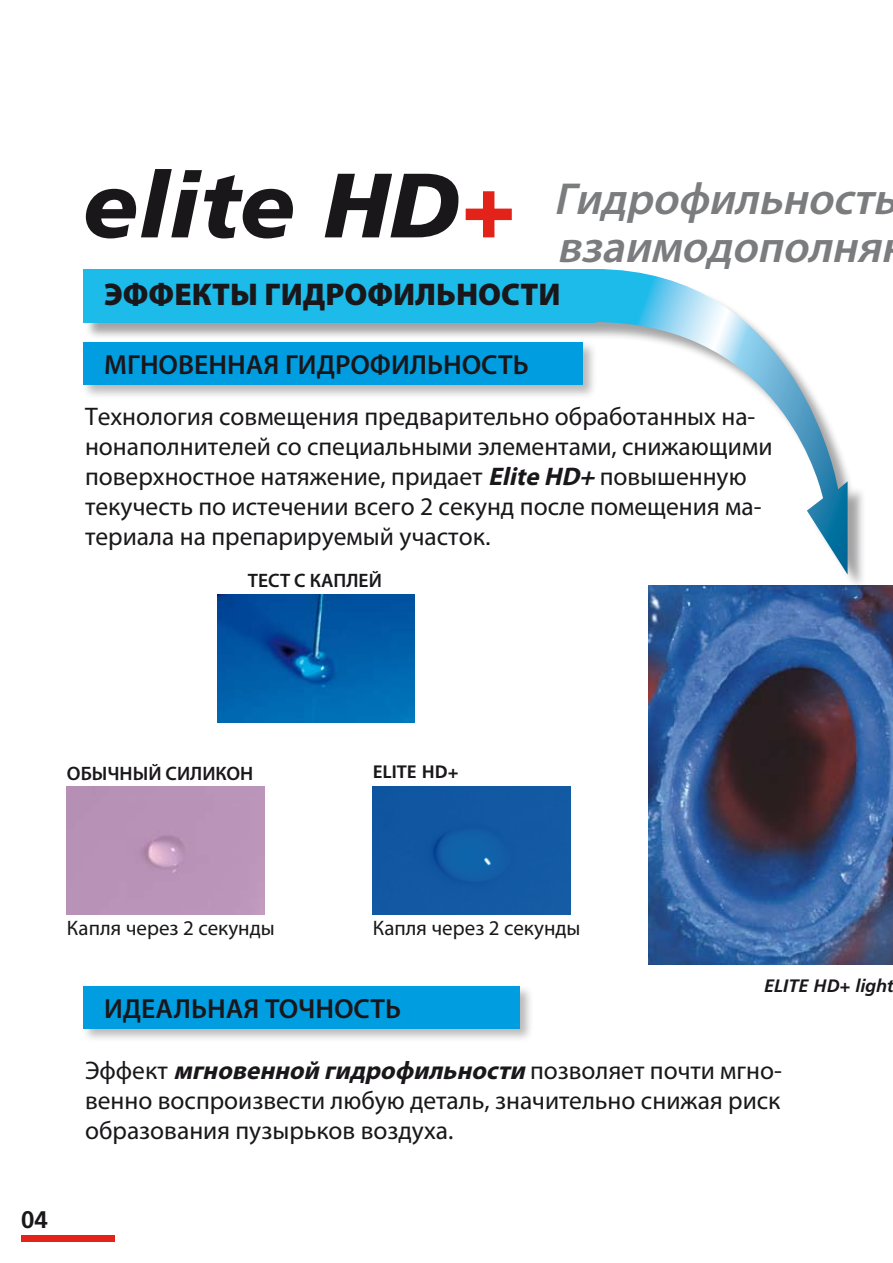
<style>
.page{position:relative;width:893px;height:1263px;background:#fff}
.page>*{position:absolute;margin:0;border:0;box-sizing:border-box;transform-origin:0 0}
.t1{font:italic 900 91.2px "Frutiger LT";color:#1a171b}
.t2{font:italic 600 45px/48px "Myriad Pro";color:#7b7c7e}
.t3{font:900 31.5px "Myriad Pro";color:#1a171b}
.t4{font:600 27.75px "Myriad Pro";color:#1a171b}
.t5{font:25.5px/30px "Myriad Pro";color:#1a171b}
.t6{font:700 24px "Frutiger LT";color:#1a171b}
.t7{font:21px "Myriad Pro";color:#1a171b}
.t8{font:600 19.5px "Myriad Pro";color:#1a171b}
.t9{font:italic 700 18px "Frutiger LT";letter-spacing:.005em;color:#1a171b}
.t10{font:700 18px "Frutiger LT";color:#1a171b}
.s1{color:#e32219}
.s2{font-weight:700;font-style:italic}
.s3{font-family:"Frutiger CE";font-size:24px}
</style>
<div class="page">
<img style="left:217px;top:595px;width:198px;height:127px">
<div style="left:373px;top:786px;width:197px;height:128px;background:#1259a2"></div>
<img style="left:649px;top:585px;width:244px;height:379px">
<div style="left:85px;top:271px;width:781px;height:320px;background:#1a171b;opacity:.4"></div>
<div style="left:83px;top:269px;width:513px;height:53px;background:#1dbbea"></div>
<svg style="left:594px;top:269px;width:254px;height:306px"></svg>
<div style="left:81px;top:340px;width:516px;height:59px;background:#1a171b;opacity:.3"></div>
<div style="left:83px;top:342px;width:500px;height:43px;background:#009ee0"></div>
<div style="left:81px;top:984px;width:453px;height:59px;background:#1a171b;opacity:.3"></div>
<div style="left:83px;top:986px;width:437px;height:42px;background:#009ee0"></div>
<div style="left:21px;top:1235px;width:94px;height:7px;background:#e32219"></div>
<h1 class="t1" style="left:83px;top:151px;width:433px">elite HD<span class="s1">+</span></h1>
<h2 class="t2" style="left:553px;top:173px;width:356px">Гидрофильность взаимодополня</h2>
<p class="t3" style="left:104px;top:277px;width:458px">ЭФФЕКТЫ ГИДРОФИЛЬНОСТИ</p>
<p class="t4" style="left:104px;top:347px;width:426px">МГНОВЕННАЯ ГИДРОФИЛЬНОСТЬ</p>
<p class="t5" style="left:85px;top:401px;width:689px">Технология совмещения предварительно обработанных на&shy;нонаполнителей со специальными элементами, снижающими поверхностное натяжение, придает <span class="s2">Elite HD+</span> повышенную текучесть по истечении всего 2 секунд после помещения ма&shy;териала на препарируемый участок<span class="s3">.</span></p>
<p class="t8" style="left:248px;top:568px;width:136px">ТЕСТ С КАПЛЕЙ</p>
<p class="t8" style="left:67px;top:761px;width:188px">ОБЫЧНЫЙ СИЛИКОН</p>
<p class="t10" style="left:373px;top:761px;width:87px">ELITE HD+</p>
<p class="t7" style="left:67px;top:915px;width:209px">Капля через 2 секунды</p>
<p class="t7" style="left:373px;top:915px;width:209px">Капля через 2 секунды</p>
<p class="t4" style="left:104px;top:990px;width:298px">ИДЕАЛЬНАЯ ТОЧНОСТЬ</p>
<p class="t9" style="left:764px;top:975px;width:131px">ELITE HD+ light</p>
<p class="t5" style="left:85px;top:1055px;width:698px;text-align:justify">Э ф ф е кт <span class="s2">мгновенной гидрофильности</span> п о з в ол я ет п о ч т и м г н о - венно воспроизвести любую деталь, значительно снижая риск образования пузырьков воздуха.</p>
<p class="t6" style="left:21px;top:1205px;width:28px">04</p>
</div>
